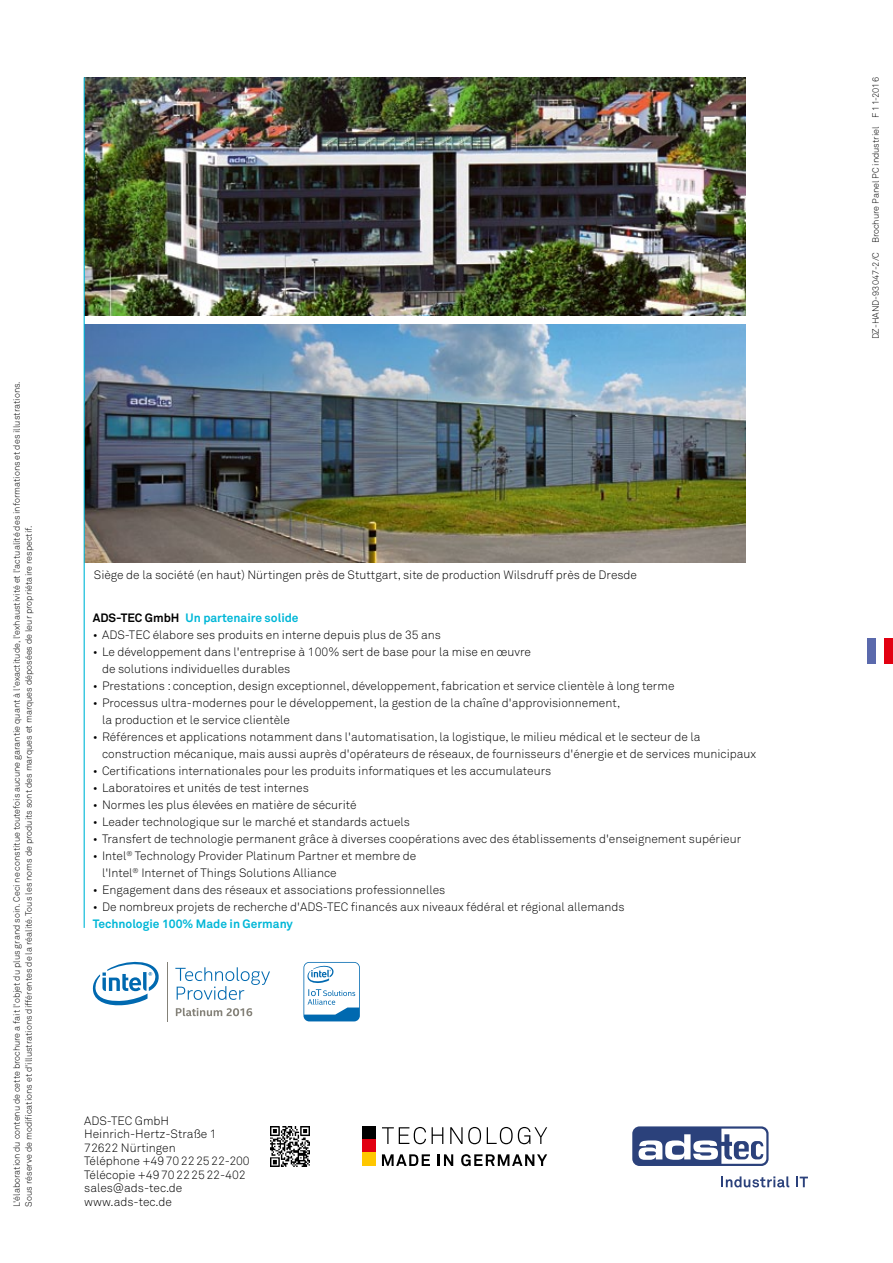
<style>
.page{position:relative;width:893px;height:1263px;background:#fff}
.page>*{position:absolute;margin:0;border:0;box-sizing:border-box;transform-origin:0 0}
.t1{font:300 12px/13.5px "Akkurat";color:#000}
.t2{font:700 12px "Akkurat";color:#00b7d7}
.t3{font:300 9px/12px "Akkurat";color:#000}
.s1{color:#000}
</style>
<div class="page">
<img style="left:85px;top:77px;width:660px;height:238px">
<img style="left:270px;top:1126px;width:40px;height:40px">
<div style="left:632px;top:1126px;width:136px;height:40px;background:#2b417b;border-radius:7px"></div>
<svg style="left:639px;top:1128px;width:127px;height:36px"></svg>
<svg style="left:721px;top:1176px;width:68px;height:11px"></svg>
<svg style="left:796px;top:1176px;width:12px;height:11px"></svg>
<img style="left:85px;top:324px;width:660px;height:238px">
<hr style="left:84px;top:77px;width:1px;height:851px;background:#00b7d7">
<svg style="left:303px;top:962px;width:57px;height:59px"></svg>
<div style="left:362px;top:1126px;width:13px;height:14px;background:#000"></div>
<div style="left:362px;top:1140px;width:13px;height:13px;background:#e20011"></div>
<div style="left:362px;top:1153px;width:13px;height:13px;background:#ffc700"></div>
<svg style="left:382px;top:1127px;width:44px;height:17px"></svg>
<svg style="left:432px;top:1127px;width:11px;height:17px"></svg>
<svg style="left:450px;top:1127px;width:31px;height:17px"></svg>
<svg style="left:487px;top:1127px;width:60px;height:17px"></svg>
<svg style="left:382px;top:1154px;width:48px;height:12px"></svg>
<svg style="left:438px;top:1154px;width:15px;height:12px"></svg>
<svg style="left:461px;top:1154px;width:86px;height:12px"></svg>
<svg style="left:176px;top:1008px;width:76px;height:8px"></svg>
<svg style="left:175px;top:967px;width:95px;height:33px"></svg>
<svg style="left:93px;top:962px;width:66px;height:44px"></svg>
<hr style="left:167px;top:962px;width:1px;height:60px;background:#848178">
<div style="left:867px;top:639px;width:9px;height:25px;background:#5a69ac"></div>
<div style="left:884px;top:639px;width:9px;height:25px;background:#e20011"></div>
<p class="t3" style="left:11px;top:1206px;width:827px;rotate:-90deg">L'élaboration du contenu de cette brochure a fait l'objet du plus grand soin. Ceci ne constitue toutefois aucune garantie quant à l'exactitude, l'exhaustivité et l'actualité des informations et des illustrations.<br>Sous réserve de modifications et d'illustrations différentes de la réalité. Tous les noms de produits sont des marques et marques déposées de leur propriétaire respectif.</p>
<p class="t1" style="left:94px;top:568px;width:545px">Siège de la société (en haut) Nürtingen près de Stuttgart, site de production Wilsdruff près de Dresde</p>
<p class="t2" style="left:93px;top:610px;width:207px"><span class="s1">ADS-TEC GmbH</span> Un partenaire solide</p>
<p class="t1" style="left:93px;top:627px;width:350px">• ADS-TEC élabore ses produits en interne depuis plus de 35 ans</p>
<p class="t1" style="left:102px;top:643px;width:430px;line-height:17px;text-indent:-9px">• Le développement dans l'entreprise à 100% sert de base pour la mise en œuvre de solutions individuelles durables</p>
<p class="t1" style="left:93px;top:678px;width:583px">• Prestations : conception, design exceptionnel, développement, fabrication et service clientèle à long terme</p>
<p class="t1" style="left:102px;top:694px;width:520px;line-height:17px;text-indent:-9px">• Processus ultra-modernes pour le développement, la gestion de la chaîne d'approvisionnement, la production et le service clientèle</p>
<p class="t1" style="left:102px;top:728px;width:656px;line-height:17px;text-indent:-9px">• Références et applications notamment dans l'automatisation, la logistique, le milieu médical et le secteur de la construction mécanique, mais aussi auprès d'opérateurs de réseaux, de fournisseurs d'énergie et de services municipaux</p>
<p class="t1" style="left:93px;top:764px;width:460px">• Certifications internationales pour les produits informatiques et les accumulateurs</p>
<p class="t1" style="left:93px;top:781px;width:218px">• Laboratoires et unités de test internes</p>
<p class="t1" style="left:93px;top:798px;width:266px">• Normes les plus élevées en matière de sécurité</p>
<p class="t1" style="left:93px;top:815px;width:319px">• Leader technologique sur le marché et standards actuels</p>
<p class="t1" style="left:93px;top:832px;width:650px">• Transfert de technologie permanent grâce à diverses coopérations avec des établissements d'enseignement supérieur</p>
<p class="t1" style="left:102px;top:847px;width:316px;line-height:17px;text-indent:-9px">• Intel<sup>®</sup> Technology Provider Platinum Partner et membre de l'Intel<sup>®</sup> Internet of Things Solutions Alliance</p>
<p class="t1" style="left:93px;top:883px;width:354px">• Engagement dans des réseaux et associations professionnelles</p>
<p class="t1" style="left:93px;top:900px;width:534px">• De nombreux projets de recherche d'ADS-TEC financés aux niveaux fédéral et régional allemands</p>
<p class="t2" style="left:93px;top:916px;width:202px">Technologie 100% Made in Germany</p>
<p class="t1" style="left:84px;top:1114px;width:167px">ADS-TEC GmbH<br>Heinrich-Hertz-Straße 1<br>72622 Nürtingen<br>Téléphone +4970222522-200<br>Télécopie +4970222522-402 sales@ads-tec.de www.ads-tec.de</p>
<p class="t3" style="left:870px;top:339px;width:264px;rotate:-90deg">DZ-HAND-93047-2/C Brochure Panel PC industriel F 11-2016</p>
</div>
